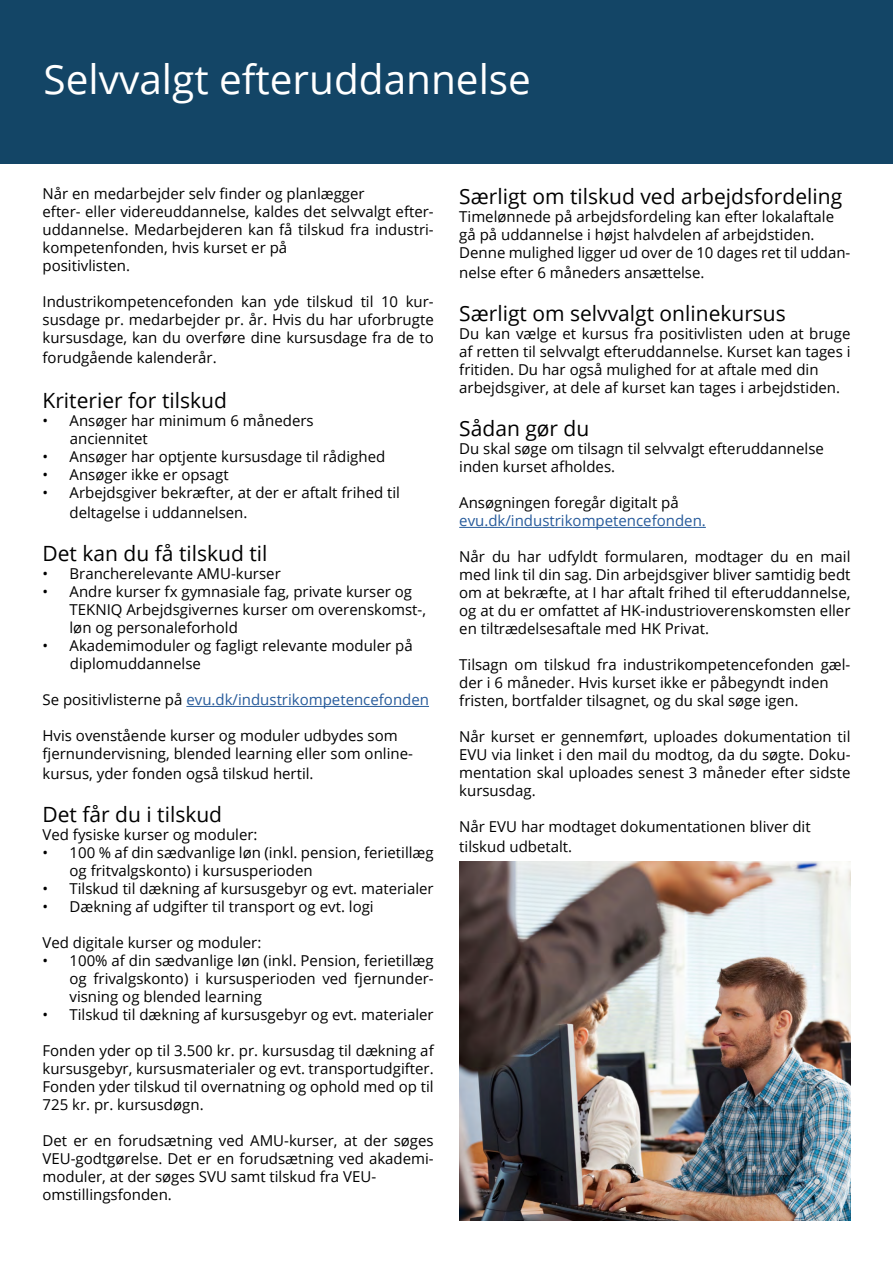
<style>
.page{position:relative;width:893px;height:1263px;background:#fff}
.page>*{position:absolute;margin:0;border:0;box-sizing:border-box;transform-origin:0 0}
.t1{font:40.5px "Open Sans";color:#fff}
.t2{font:21px "Open Sans";color:#000}
.t3{font:15px/18px "Open Sans";color:#000}
.t4{font:15px "Open Sans";color:#275b9b}
.s1{color:#000}
</style>
<div class="page">
<hr style="left:459px;top:527px;width:247px;height:1px;background:#275b9b">
<div style="left:0;top:0;width:893px;height:164px;background:#134566"></div>
<hr style="left:186px;top:706px;width:243px;height:1px;background:#275b9b">
<img style="left:459px;top:861px;width:391px;height:359px">
<h1 class="t1" style="left:44px;top:52px;width:489px">Selvvalgt efteruddannelse</h1>
<p class="t3" style="left:43px;top:185px;width:393px">Når en medarbejder selv finder og planlægger<br>efter- eller videreuddannelse, kaldes det selvvalgt efter&shy;uddannelse. Medarbejderen kan få tilskud fra industri&shy;kompetenfonden, hvis kurset er på<br>positivlisten.</p>
<p class="t3" style="left:43px;top:293px;width:393px;text-align:justify">Industrikompetencefonden kan yde tilskud til 10 kur&shy;susdage pr. medarbejder pr. år. Hvis du har uforbrugte kursusdage, kan du overføre dine kursusdage fra de to</p>
<p class="t3" style="left:43px;top:348px;width:176px">forudgående kalenderår.</p>
<h2 class="t2" style="left:43px;top:386px;width:186px">Kriterier for tilskud</h2>
<p class="t3" style="left:70px;top:411px;width:245px;text-indent:-27px">• Ansøger har minimum 6 måneders anciennitet</p>
<p class="t3" style="left:43px;top:447px;width:344px">• Ansøger har optjente kursusdage til rådighed</p>
<p class="t3" style="left:43px;top:465px;width:188px">• Ansøger ikke er opsagt</p>
<p class="t3" style="left:70px;top:482px;width:332px;line-height:19.8px;text-indent:-27px">• Arbejdsgiver bekræfter, at der er aftalt frihed til deltagelse i uddannelsen.</p>
<h2 class="t2" style="left:43px;top:539px;width:226px">Det kan du få tilskud til</h2>
<p class="t3" style="left:43px;top:564px;width:240px">• Brancherelevante AMU-kurser</p>
<p class="t3" style="left:70px;top:582px;width:358px;text-indent:-27px">• Andre kurser fx gymnasiale fag, private kurser og<br>TEKNIQ Arbejdsgivernes kurser om overenskomst-, løn og personaleforhold</p>
<p class="t3" style="left:70px;top:636px;width:344px;text-indent:-27px">• Akademimoduler og fagligt relevante moduler på diplomuddannelse</p>
<p class="t4" style="left:43px;top:689px;width:388px"><span class="s1">Se positivlisterne på</span> evu.dk/industrikompetencefonden</p>
<p class="t3" style="left:43px;top:726px;width:372px">Hvis ovenstående kurser og moduler udbydes som fjernundervisning, blended learning eller som online-</p>
<p class="t3" style="left:43px;top:764px;width:273px">kursus, yder fonden også tilskud hertil.</p>
<h2 class="t2" style="left:43px;top:800px;width:181px">Det får du i tilskud</h2>
<p class="t3" style="left:43px;top:825px;width:217px">Ved fysiske kurser og moduler:</p>
<p class="t3" style="left:70px;top:843px;width:366px;text-indent:-27px">• 100 % af din sædvanlige løn (inkl. pension, ferietillæg og fritvalgskonto) i kursusperioden</p>
<p class="t3" style="left:43px;top:879px;width:393px">• Tilskud til dækning af kursusgebyr og evt. materialer</p>
<p class="t3" style="left:43px;top:897px;width:333px">• Dækning af udgifter til transport og evt. logi</p>
<p class="t3" style="left:43px;top:933px;width:220px">Ved digitale kurser og moduler:</p>
<p class="t3" style="left:70px;top:951px;width:366px;text-align:justify;text-indent:-27px">• 100% af din sædvanlige løn (inkl. Pension, ferietillæg og frivalgskonto) i kursusperioden ved fjernunder&shy;visning og blended learning</p>
<p class="t3" style="left:43px;top:1005px;width:393px">• Tilskud til dækning af kursusgebyr og evt. materialer</p>
<p class="t3" style="left:43px;top:1041px;width:393px;text-align:justify">Fonden yder op til 3.500 kr. pr. kursusdag til dækning af kursusgebyr, kursusmaterialer og evt. transportudgifter.<br>Fonden yder tilskud til overnatning og ophold med op til 725 kr. pr. kursusdøgn.</p>
<p class="t3" style="left:43px;top:1131px;width:393px">Det er en forudsætning ved AMU-kurser, at der søges VEU-godtgørelse. Det er en forudsætning ved akademi&shy;moduler, at der søges SVU samt tilskud fra VEU&shy;omstillingsfonden.</p>
<h2 class="t2" style="left:459px;top:182px;width:384px">Særligt om tilskud ved arbejdsfordeling</h2>
<p class="t3" style="left:459px;top:207px;width:393px">Timelønnede på arbejdsfordeling kan efter lokalaftale gå på uddannelse i højst halvdelen af arbejdstiden.<br>Denne mulighed ligger ud over de 10 dages ret til uddan-</p>
<p class="t3" style="left:459px;top:263px;width:247px">nelse efter 6 måneders ansættelse.</p>
<h2 class="t2" style="left:459px;top:299px;width:328px">Særligt om selvvalgt onlinekursus</h2>
<p class="t3" style="left:459px;top:324px;width:393px">Du kan vælge et kursus fra positivlisten uden at bruge af retten til selvvalgt efteruddannelse. Kurset kan tages i fritiden. Du har også mulighed for at aftale med din arbejdsgiver, at dele af kurset kan tages i arbejdstiden.</p>
<h2 class="t2" style="left:459px;top:414px;width:132px">Sådan gør du</h2>
<p class="t3" style="left:459px;top:439px;width:366px">Du skal søge om tilsagn til selvvalgt efteruddannelse inden kurset afholdes.</p>
<p class="t3" style="left:459px;top:493px;width:221px">Ansøgningen foregår digitalt på</p>
<p class="t4" style="left:459px;top:510px;width:248px">evu.dk/industrikompetencefonden.</p>
<p class="t3" style="left:459px;top:547px;width:393px;text-align:justify">Når du har udfyldt formularen, modtager du en mail med link til din sag. Din arbejdsgiver bliver samtidig bedt om at bekræfte, at I har aftalt frihed til efteruddannelse, og at du er omfattet af HK-industrioverenskomsten eller en tiltrædelsesaftale med HK Privat.</p>
<p class="t3" style="left:459px;top:655px;width:393px">Tilsagn om tilskud fra industrikompetencefonden gæl&shy;der i 6 måneder. Hvis kurset ikke er påbegyndt inden fristen, bortfalder tilsagnet, og du skal søge igen.</p>
<p class="t3" style="left:459px;top:727px;width:393px;text-align:justify">Når kurset er gennemført, uploades dokumentation til EVU via linket i den mail du modtog, da du søgte. Doku&shy;mentation skal uploades senest 3 måneder efter sidste kursusdag.</p>
<p class="t3" style="left:459px;top:816px;width:353px;line-height:19.8px">Når EVU har modtaget dokumentationen bliver dit tilskud udbetalt.</p>
</div>
